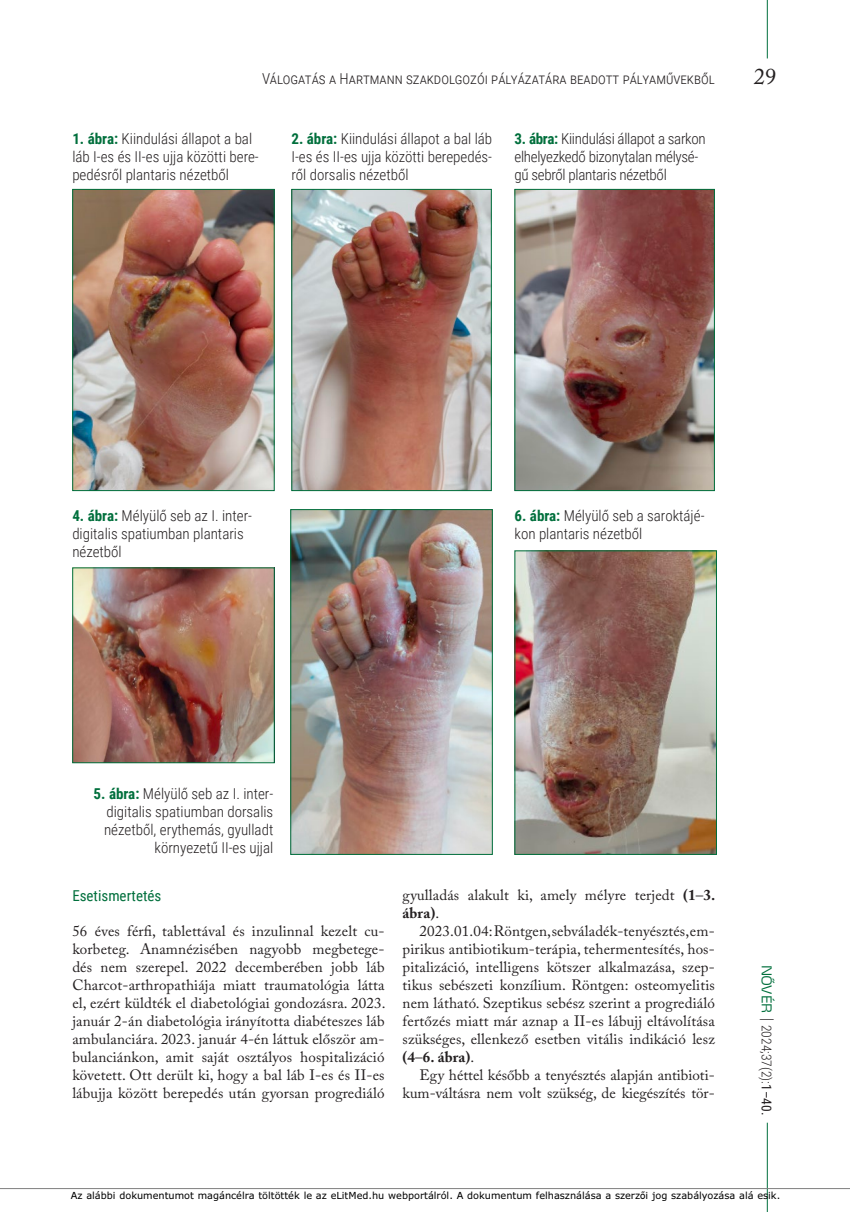
<style>
.page{position:relative;width:851px;height:1212px;background:#fff}
.page>*{position:absolute;margin:0;border:0;box-sizing:border-box;transform-origin:0 0}
.t1{font:22.5px "Adobe Caslon Pro";color:#231f20}
.t2{font:16.05px "Times New Roman";color:#231f20}
.t3{font:15px/18px "Adobe Caslon Pro";letter-spacing:.01em;color:#231f20;text-align:justify}
.Táblázat_-_cím{font:300 15px/18px "Roboto Condensed";color:#231f20}
.Táblázat_-_cím-2{font:300 15px/18px "Roboto Condensed";letter-spacing:-.02em;color:#231f20}
._2_alcím{font:15px "Roboto Condensed";color:#006f3c}
.t4{font:300 13.5px "Roboto Condensed";color:#231f20}
.t5{font:9.75px "TT3610 O00";color:#000}
.s1{font-weight:700;color:#006f3c}
.s2{font-weight:700}
.s3{font-family:"Max OT";color:#006f3c}
.s4{font-family:"Adobe Caslon Pro";font-weight:400}
.s5{font-weight:400}
.s6{font-family:"Gill";font-size:11.7px}
</style>
<div class="page">
<hr style="left:766px;top:1123px;width:1px;height:89px;background:#006f3c">
<hr style="left:766px;top:0;width:1px;height:58px;background:#006f3c">
<img style="left:74px;top:191px;width:198px;height:298px">
<div style="left:72px;top:189px;width:202px;height:302px;border:1px solid #006f3c"></div>
<img style="left:74px;top:568px;width:201px;height:195px">
<div style="left:72px;top:567px;width:202px;height:196px;border:1px solid #006f3c"></div>
<img style="left:293px;top:191px;width:196px;height:298px">
<div style="left:291px;top:189px;width:200px;height:302px;border:1px solid #006f3c"></div>
<img style="left:292px;top:511px;width:198px;height:342px">
<div style="left:290px;top:509px;width:202px;height:346px;border:1px solid #006f3c"></div>
<img style="left:516px;top:191px;width:196px;height:298px">
<div style="left:514px;top:189px;width:200px;height:302px;border:1px solid #006f3c"></div>
<img style="left:516px;top:552px;width:198px;height:301px">
<div style="left:514px;top:550px;width:202px;height:305px;border:1px solid #006f3c"></div>
<hr style="left:0;top:1188px;width:849px;height:1px;background:#808080">
<p class="Táblázat_-_cím" style="left:262px;top:69px;width:454px">Válogatás a Hartmann szakdolgozói pályázatára beadott pályaművekből</p>
<h1 class="t1" style="left:753px;top:63px;width:24px">29</h1>
<p class="Táblázat_-_cím" style="left:72px;top:129px;width:188px"><span class="s1">1. ábra:</span> Kiindulási állapot a bal láb I-es és II-es ujja közötti bere&shy;pedésről plantaris nézetből</p>
<p class="Táblázat_-_cím" style="left:291px;top:129px;width:202px;text-align:justify"><span class="s1">2. ábra:</span> Kiindulási állapot a bal láb I-es és II-es ujja közötti berepedés&shy;ről dorsalis nézetből</p>
<p class="Táblázat_-_cím-2" style="left:514px;top:129px;width:193px"><span class="s1">3. ábra:</span> Kiindulási állapot a sarkon elhelyezkedő bizonytalan mélysé&shy;gű sebről plantaris nézetből</p>
<p class="Táblázat_-_cím" style="left:72px;top:506px;width:180px"><span class="s1">4. ábra:</span> Mélyülő seb az I. inter&shy;digitalis spatiumban plantaris nézetből</p>
<p class="t2" style="left:79px;top:535px;width:6px">.</p>
<p class="Táblázat_-_cím" style="left:514px;top:506px;width:191px"><span class="s1">6. ábra:</span> Mélyülő seb a saroktájé&shy;kon plantaris nézetből</p>
<p class="Táblázat_-_cím" style="left:94px;top:784px;width:181px;text-align:right"><span class="s1">5. ábra:</span> Mélyülő seb az I. inter&shy;digitalis spatiumban dorsalis nézetből, erythemás, gyulladt környezetű II-es ujjal</p>
<p class="_2_alcím" style="left:72px;top:885px;width:90px">Esetismertetés</p>
<p class="t3" style="left:72px;top:922px;width:315px">56 éves férfi, tablettával és inzulinnal kezelt cu&shy;korbeteg. Anamnézisében nagyobb megbetege&shy;dés nem szerepel. 2022 decemberében jobb láb Charcot-arthropathiája miatt traumatológia látta el, ezért küldték el diabetológiai gondozásra. 2023. január 2-án diabetológia irányította diabéteszes láb ambulanciára. 2023. január 4-én láttuk először am&shy;bulanciánkon, amit saját osztályos hospitalizáció követett. Ott derült ki, hogy a bal láb I-es és II-es lábujja között berepedés után gyorsan progrediáló</p>
<p class="t3" style="left:402px;top:886px;width:314px">gyulladás alakult ki, amely mélyre terjedt <span class="s2">(1</span>–<span class="s2">3. ábra)</span>.</p>
<p class="t3" style="left:402px;top:922px;width:314px;text-indent:17px">2023.01.04: Röntgen, sebváladék-tenyésztés, em&shy;pirikus antibiotikum-terápia, tehermentesítés, hos&shy;pitalizáció, intelligens kötszer alkalmazása, szep&shy;tikus sebészeti konzílium. Röntgen: osteomyelitis nem látható. Szeptikus sebész szerint a progrediáló fertőzés miatt már aznap a II-es lábujj eltávolítása szükséges, ellenkező esetben vitális indikáció lesz <span class="s2">(4</span>–<span class="s2">6. ábra)</span>.</p>
<p class="t3" style="left:402px;top:1066px;width:314px;text-align:right">Egy héttel később a tenyésztés alapján antibioti&shy;kum-váltásra nem volt szükség, de kiegészítés tör-</p>
<p class="t4" style="left:776px;top:965px;width:152px;rotate:90deg"><span class="s3">NŐVÉR</span> <span class="s4">|</span> 2024;37(2):<span class="s5">1–40.</span></p>
<p class="t5" style="left:71px;top:1192px;width:711px">Az alábbi dokumentumot magáncélra töltötték le az eLitMed.hu webportálról. A dokumentum felhasználása a szerz<span class="s6">ô</span>i jog szabályozása alá esik.</p>
</div>
